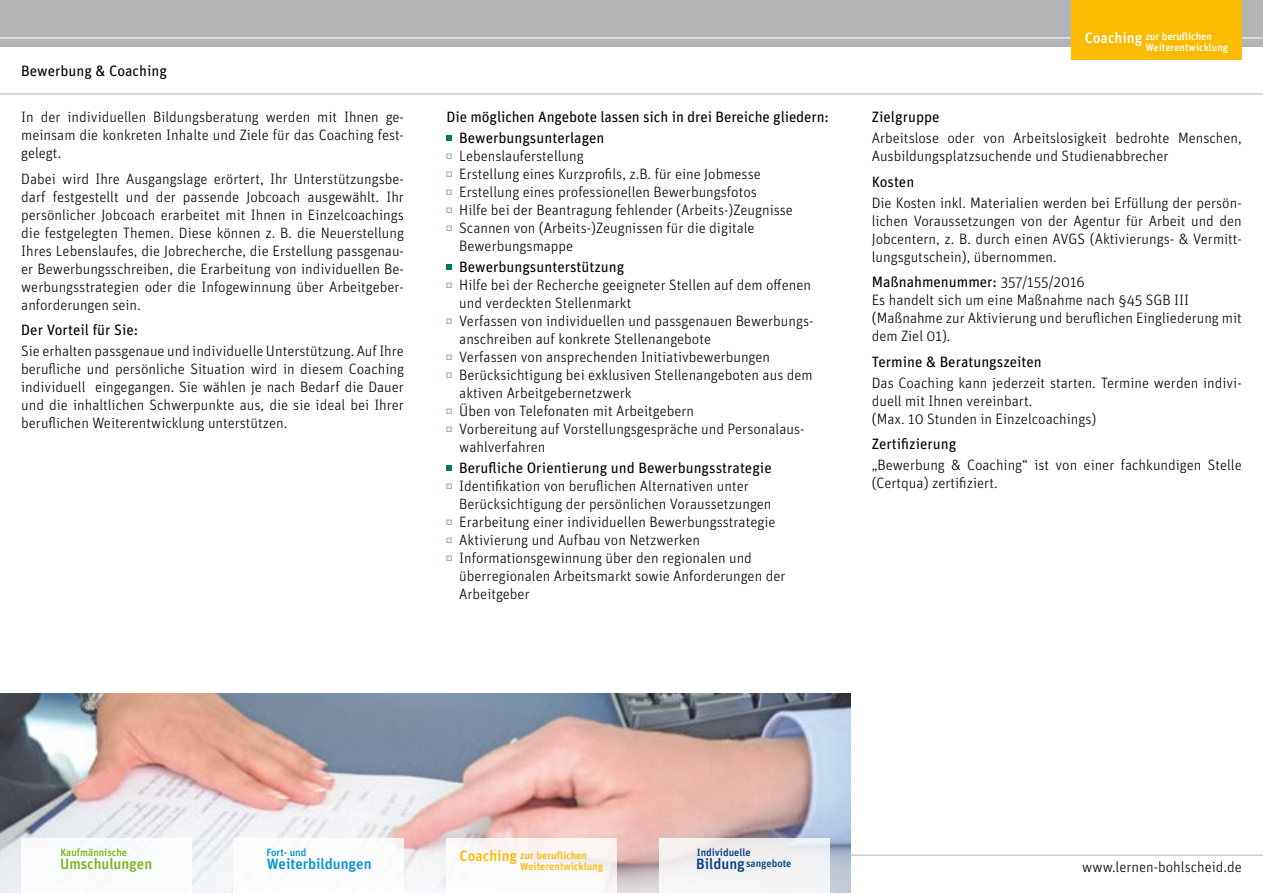
<style>
.page{position:relative;width:1263px;height:893px;background:#fff}
.page>*{position:absolute;margin:0;border:0;box-sizing:border-box;transform-origin:0 0}
.t1{font:300 15px/18px "Unit";color:#000}
.t2{font:15px/21px "Unit";color:#000}
.t3{font:500 15px "Unit";color:#0094d5}
.t4{font:500 15px "Unit";color:#7ab51d}
.t5{font:500 15px "Unit";color:#fabb00}
.t6{font:500 15px "Unit";color:#fff}
.t7{font:500 10.5px/10.5px "Unit";color:#fabb00}
.t8{font:500 10.5px/10.5px "Unit";color:#fff}
.t9{font:500 10.5px "Unit";color:#004084}
.t10{font:500 10.5px "Unit";color:#7ab51d}
.t11{font:500 10.5px "Unit";color:#0094d5}
.s1{font-weight:400}
.s2{font-size:15px}
</style>
<div class="page">
<hr style="left:0;top:855px;width:1263px;height:1px;background:#b1b3b4">
<img style="left:0;top:693px;width:850px;height:200px">
<hr style="left:0;top:94px;width:1263px;height:1px;background:#b1b3b4">
<div style="left:21px;top:838px;width:170px;height:55px;background:#fff"></div>
<div style="left:446px;top:838px;width:171px;height:55px;background:#fff"></div>
<div style="left:659px;top:838px;width:170px;height:55px;background:#f3f2f4"></div>
<div style="left:234px;top:838px;width:170px;height:55px;background:#fff"></div>
<div style="left:0;top:0;width:1263px;height:47px;background:#b1b3b4"></div>
<hr style="left:0;top:38px;width:1263px;height:1px;background:#fff">
<div style="left:1071px;top:0;width:171px;height:60px;background:#fabb00"></div>
<svg style="left:446px;top:136px;width:6px;height:5px"></svg>
<svg style="left:446px;top:154px;width:6px;height:5px"></svg>
<svg style="left:446px;top:172px;width:6px;height:5px"></svg>
<svg style="left:446px;top:190px;width:6px;height:5px"></svg>
<svg style="left:446px;top:208px;width:6px;height:5px"></svg>
<svg style="left:446px;top:226px;width:6px;height:5px"></svg>
<svg style="left:446px;top:265px;width:6px;height:5px"></svg>
<svg style="left:446px;top:283px;width:6px;height:5px"></svg>
<svg style="left:446px;top:319px;width:6px;height:5px"></svg>
<svg style="left:446px;top:355px;width:6px;height:5px"></svg>
<svg style="left:446px;top:373px;width:6px;height:5px"></svg>
<svg style="left:446px;top:409px;width:6px;height:5px"></svg>
<svg style="left:446px;top:427px;width:6px;height:5px"></svg>
<svg style="left:446px;top:466px;width:6px;height:5px"></svg>
<svg style="left:446px;top:484px;width:6px;height:5px"></svg>
<svg style="left:446px;top:520px;width:6px;height:5px"></svg>
<svg style="left:446px;top:538px;width:6px;height:5px"></svg>
<svg style="left:446px;top:556px;width:6px;height:5px"></svg>
<p class="t2" style="left:21px;top:60px;width:147px">Bewerbung &amp; Coaching</p>
<p class="t1" style="left:21px;top:108px;width:384px;text-align:justify">In der individuellen Bildungsberatung werden mit Ihnen ge&shy;meinsam die konkreten Inhalte und Ziele für das Coaching fest&shy;gelegt.</p>
<p class="t1" style="left:21px;top:170px;width:384px;text-align:justify">Dabei wird Ihre Ausgangslage erörtert, Ihr Unterstützungsbe&shy;darf festgestellt und der passende Jobcoach ausgewählt. Ihr persönlicher Jobcoach erarbeitet mit Ihnen in Einzelcoachings die festgelegten Themen. Diese können z. B. die Neuerstellung Ihres Lebenslaufes, die Jobrecherche, die Erstellung passgenau&shy;er Bewerbungsschreiben, die Erarbeitung von individuellen Be&shy;werbungsstrategien oder die Infogewinnung über Arbeitgeber&shy;anforderungen sein.</p>
<p class="t2" style="left:21px;top:320px;width:119px">Der Vorteil für Sie:</p>
<p class="t1" style="left:21px;top:342px;width:384px;text-align:justify">Sie erhalten passgenaue und individuelle Unterstützung. Auf Ihre berufliche und persönliche Situation wird in diesem Coaching individuell eingegangen. Sie wählen je nach Bedarf die Dauer und die inhaltlichen Schwerpunkte aus, die sie ideal bei Ihrer beruflichen Weiterentwicklung unterstützen.</p>
<p class="t2" style="left:459px;top:106px;width:371px;text-indent:-13px">Die möglichen Angebote lassen sich in drei Bereiche gliedern:<br>Bewerbungsunterlagen</p>
<p class="t1" style="left:459px;top:147px;width:335px">Lebenslauferstellung<br>Erstellung eines Kurzprofils, z.B. für eine Jobmesse Erstellung eines professionellen Bewerbungsfotos<br>Hilfe bei der Beantragung fehlender (Arbeits-)Zeugnisse Scannen von (Arbeits-)Zeugnissen für die digitale Bewerbungsmappe</p>
<p class="t2" style="left:459px;top:256px;width:167px">Bewerbungsunterstützung</p>
<p class="t1" style="left:459px;top:276px;width:356px">Hilfe bei der Recherche geeigneter Stellen auf dem offenen und verdeckten Stellenmarkt<br>Verfassen von individuellen und passgenauen Bewerbungs&shy;anschreiben auf konkrete Stellenangebote<br>Verfassen von ansprechenden Initiativbewerbungen Berücksichtigung bei exklusiven Stellenangeboten aus dem aktiven Arbeitgebernetzwerk<br>Üben von Telefonaten mit Arbeitgebern<br>Vorbereitung auf Vorstellungsgespräche und Personalaus&shy;wahlverfahren</p>
<p class="t2" style="left:459px;top:457px;width:314px">Berufliche Orientierung und Bewerbungsstrategie</p>
<p class="t1" style="left:459px;top:477px;width:328px">Identifikation von beruflichen Alternativen unter Berücksichtigung der persönlichen Voraussetzungen Erarbeitung einer individuellen Bewerbungsstrategie Aktivierung und Aufbau von Netzwerken Informationsgewinnung über den regionalen und überregionalen Arbeitsmarkt sowie Anforderungen der Arbeitgeber</p>
<p class="t6" style="left:1085px;top:28px;width:59px">Coaching</p>
<p class="t8" style="left:1145px;top:31px;width:84px">zur beruflichen<br>Weiterentwicklung</p>
<p class="t2" style="left:872px;top:107px;width:69px">Zielgruppe</p>
<p class="t1" style="left:872px;top:129px;width:371px">Arbeitslose oder von Arbeitslosigkeit bedrohte Menschen,<br>Ausbildungsplatzsuchende und Studienabbrecher</p>
<p class="t2" style="left:872px;top:171px;width:44px">Kosten</p>
<p class="t1" style="left:872px;top:194px;width:371px;text-align:justify">Die Kosten inkl. Materialien werden bei Erfüllung der persön&shy;lichen Voraussetzungen von der Agentur für Arbeit und den Jobcentern, z. B. durch einen AVGS (Aktivierungs- &amp; Vermitt&shy;lungsgutschein), übernommen.</p>
<p class="t1" style="left:872px;top:273px;width:371px"><span class="s1">Maßnahmenummer:</span> 357/155/2016<br>Es handelt sich um eine Maßnahme nach §45 SGB III (Maßnahme zur Aktivierung und beruflichen Eingliederung mit dem Ziel 01).</p>
<p class="t2" style="left:872px;top:351px;width:172px">Termine &amp; Beratungszeiten</p>
<p class="t1" style="left:872px;top:374px;width:371px">Das Coaching kann jederzeit starten. Termine werden indivi&shy;duell mit Ihnen vereinbart.<br>(Max. 10 Stunden in Einzelcoachings)</p>
<p class="t2" style="left:872px;top:434px;width:86px">Zertifizierung</p>
<p class="t1" style="left:872px;top:456px;width:371px">„Bewerbung &amp; Coaching“ ist von einer fachkundigen Stelle (Certqua) zertifiziert.</p>
<p class="t10" style="left:60px;top:846px;width:68px">Kaufmännische</p>
<p class="t4" style="left:60px;top:855px;width:94px">Umschulungen</p>
<p class="t7" style="left:520px;top:850px;width:84px">zur beruflichen<br>Weiterentwicklung</p>
<p class="t11" style="left:266px;top:846px;width:41px">Fort- und</p>
<p class="t9" style="left:697px;top:846px;width:55px">Individuelle</p>
<p class="t3" style="left:267px;top:855px;width:106px">Weiterbildungen</p>
<p class="t5" style="left:460px;top:847px;width:59px">Coaching</p>
<p class="t9" style="left:696px;top:857px;width:97px"><span class="s2">Bildung</span>sangebote</p>
<p class="t1" style="left:1082px;top:857px;width:161px">www.lernen-bohlscheid.de</p>
</div>
